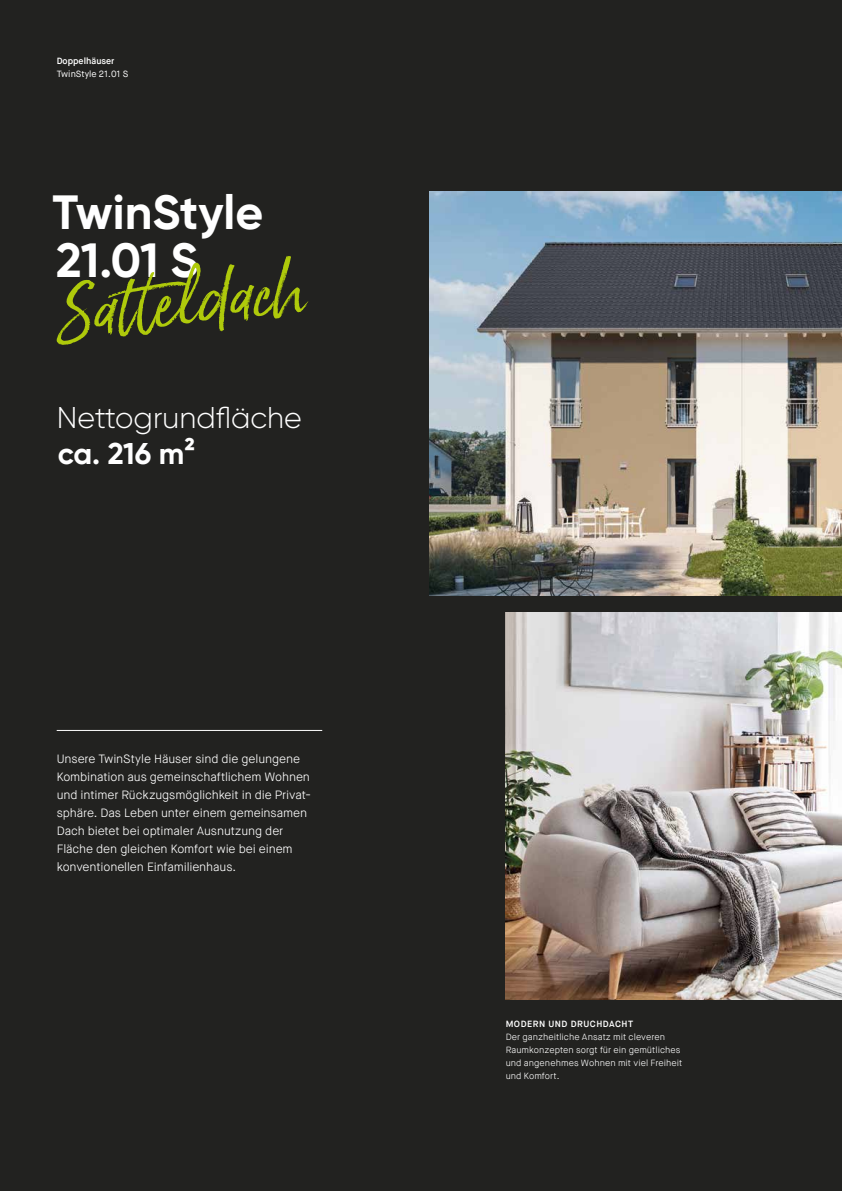
<style>
.page{position:relative;width:842px;height:1191px;background:#222220}
.page>*{position:absolute;margin:0;border:0;box-sizing:border-box;transform-origin:0 0}
.t1{font:64.2px "Born Ready Slanted";color:#afca0b}
.t2{font:700 48px/48px "Gilroy";color:#fff}
.t3{font:300 30px "Gilroy";color:#fff}
.t4{font:700 30px "Gilroy";letter-spacing:-.005em;color:#fff}
.t5{font:300 12px/18px "Maison Neue";letter-spacing:-.01em;color:#fff}
.t6{font:300 9px/13px "Maison Neue";letter-spacing:.005em;color:#fff}
.t7{font:600 9px "Maison Neue";letter-spacing:.05em;color:#fff}
.t8{font:9px "Maison Neue";color:#fff}
.t9{font:600 9px "Maison Neue";color:#fff}
</style>
<div class="page">
<img style="left:429px;top:191px;width:404px;height:404px">
<hr style="left:57px;top:730px;width:265px;height:1px;background:#fff">
<img style="left:506px;top:613px;width:327px;height:386px">
<img style="left:833px;top:191px;width:9px;height:404px">
<img style="left:833px;top:613px;width:9px;height:386px">
<p class="t9" style="left:57px;top:55px;width:59px">Doppelhäuser</p>
<p class="t8" style="left:57px;top:68px;width:73px">TwinStyle 21.01 S</p>
<h2 class="t2" style="left:53px;top:187px;width:212px">TwinStyle<br>21.01 S</h2>
<h1 class="t1" style="left:49px;top:276px;width:254px;rotate:-6deg">Satteldach</h1>
<h3 class="t3" style="left:57px;top:399px;width:246px">Nettogrundfläche</h3>
<h3 class="t4" style="left:58px;top:434px;width:139px">ca. 216 m2</h3>
<p class="t5" style="left:57px;top:750px;width:256px">Unsere TwinStyle Häuser sind die gelungene Kombination aus gemeinschaftlichem Wohnen und intimer Rückzugsmöglichkeit in die Privat&shy;sphäre. Das Leben unter einem gemeinsamen Dach bietet bei optimaler Ausnutzung der Fläche den gleichen Komfort wie bei einem konventionellen Einfamilienhaus.</p>
<p class="t7" style="left:506px;top:1018px;width:129px">MODERN UND DRUCHDACHT</p>
<p class="t6" style="left:506px;top:1030px;width:178px">Der ganzheitliche Ansatz mit cleveren Raumkonzepten sorgt für ein gemütliches und angenehmes Wohnen mit viel Freiheit und Komfort.</p>
</div>
